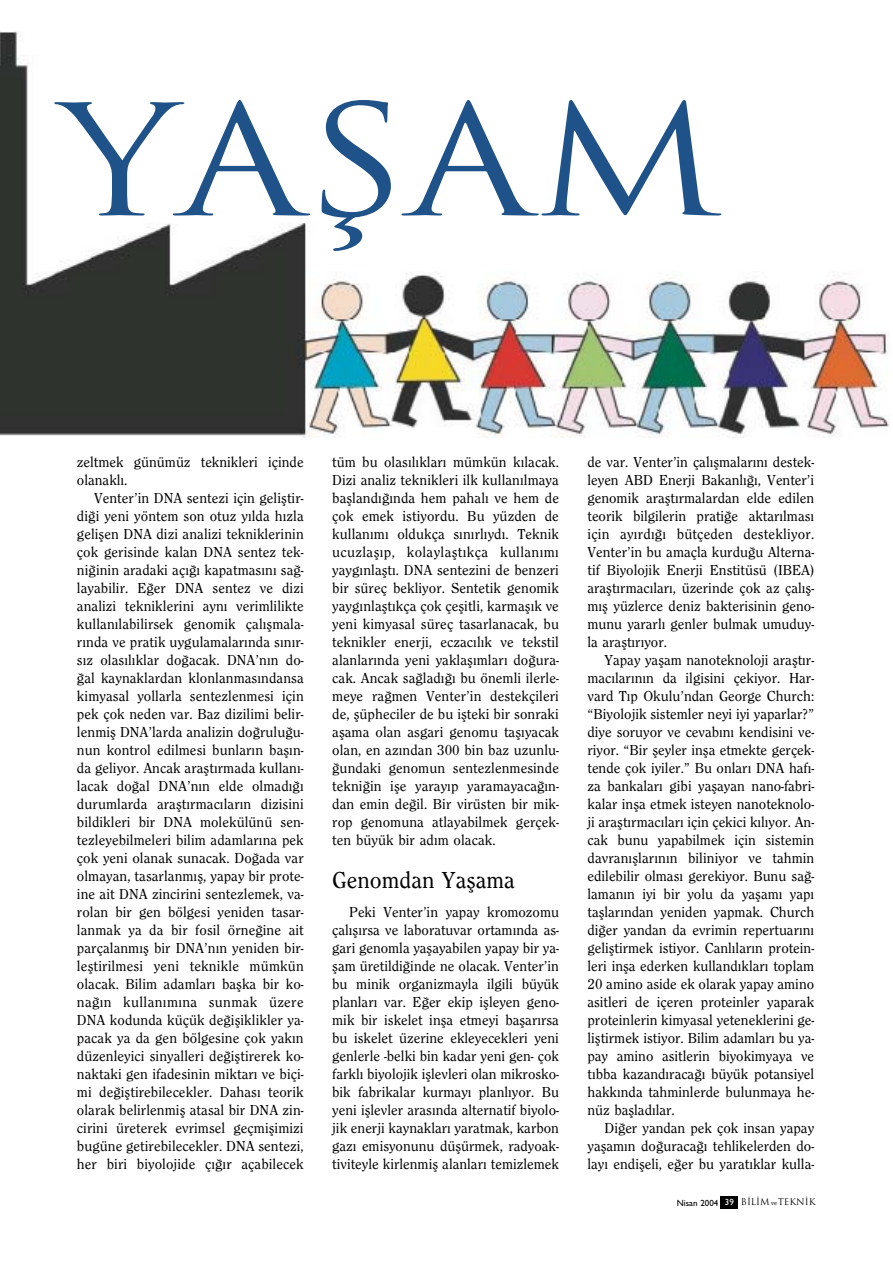
<style>
.page{position:relative;width:893px;height:1262px;background:#fff}
.page>*{position:absolute;margin:0;border:0;box-sizing:border-box;transform-origin:0 0}
.t1{font:150px "Trajan";color:#1f5288;scale:1.2 1}
.t2{font:500 24px "Clearface";color:#000}
.t3{font:500 15px/18px "Clearface";color:#000;text-align:justify}
.t4{font:9px "Trajan";color:#000}
.s1{font-family:"Gill Sans";font-weight:500}
.s2{font-family:"Gill Sans";font-weight:500;color:#fff}
.s3{font-family:"Bookman Old Style";font-size:6px}
</style>
<div class="page">
<div style="left:721px;top:1196px;width:17px;height:13px;background:#000"></div>
<img style="left:0;top:31px;width:889px;height:407px">
<h1 class="t1" style="left:60px;top:76px;width:553px">YAFLAM</h1>
<p class="t3" style="left:77px;top:454px;width:228px">zeltmek günümüz teknikleri içinde olanakl›.</p>
<p class="t3" style="left:77px;top:490px;width:228px;text-indent:17px">Venter’in DNA sentezi için gelifltir&shy;di¤i yeni yöntem son otuz y›lda h›zla geliflen DNA dizi analizi tekniklerinin çok gerisinde kalan DNA sentez tek&shy;ni¤inin aradaki aç›¤› kapatmas›n› sa¤- layabilir. E¤er DNA sentez ve dizi analizi tekniklerini ayn› verimlilikte kullan›labilirsek genomik çal›flmala&shy;r›nda ve pratik uygulamalar›nda s›n›r&shy;s›z olas›l›klar do¤acak. DNA’n›n do-¤al kaynaklardan klonlanmas›ndansa kimyasal yollarla sentezlenmesi için pek çok neden var. Baz dizilimi belir&shy;lenmifl DNA’larda analizin do¤rulu¤u&shy;nun kontrol edilmesi bunlar›n bafl›n&shy;da geliyor. Ancak araflt›rmada kullan›- lacak do¤al DNA’n›n elde olmad›¤› durumlarda araflt›rmac›lar›n dizisini bildikleri bir DNA molekülünü sen&shy;tezleyebilmeleri bilim adamlar›na pek çok yeni olanak sunacak. Do¤ada var olmayan, tasarlanm›fl, yapay bir prote&shy;ine ait DNA zincirini sentezlemek, va&shy;rolan bir gen bölgesi yeniden tasar&shy;lanmak ya da bir fosil örne¤ine ait parçalanm›fl bir DNA’n›n yeniden bir&shy;lefltirilmesi yeni teknikle mümkün olacak. Bilim adamlar› baflka bir ko&shy;na¤›n kullan›m›na sunmak üzere DNA kodunda küçük de¤ifliklikler ya&shy;pacak ya da gen bölgesine çok yak›n düzenleyici sinyalleri de¤ifltirerek ko&shy;naktaki gen ifadesinin miktar› ve biçi&shy;mi de¤ifltirebilecekler. Dahas› teorik olarak belirlenmifl atasal bir DNA zin&shy;cirini üreterek evrimsel geçmiflimizi bugüne getirebilecekler. DNA sentezi, her biri biyolojide ç›¤›r açabilecek</p>
<p class="t3" style="left:332px;top:454px;width:228px">tüm bu olas›l›klar› mümkün k›lacak.<br>Dizi analiz teknikleri ilk kullan›lmaya baflland›¤›nda hem pahal› ve hem de çok emek istiyordu. Bu yüzden de kullan›m› oldukça s›n›rl›yd›. Teknik ucuzlafl›p, kolaylaflt›kça kullan›m› yayg›nlaflt›. DNA sentezini de benzeri bir süreç bekliyor. Sentetik genomik yayg›nlaflt›kça çok çeflitli, karmafl›k ve yeni kimyasal süreç tasarlanacak, bu teknikler enerji, eczac›l›k ve tekstil alanlar›nda yeni yaklafl›mlar› do¤ura&shy;cak. Ancak sa¤lad›¤› bu önemli ilerle&shy;meye ra¤men Venter’in destekçileri de, flüpheciler de bu iflteki bir sonraki aflama olan asgari genomu tafl›yacak olan, en az›ndan 300 bin baz uzunlu-¤undaki genomun sentezlenmesinde tekni¤in ifle yaray›p yaramayaca¤›n&shy;dan emin de¤il. Bir virüsten bir mik&shy;rop genomuna atlayabilmek gerçek&shy;ten büyük bir ad›m olacak.</p>
<h2 class="t2" style="left:332px;top:871px;width:184px">Genomdan Yaflama</h2>
<p class="t3" style="left:332px;top:904px;width:228px;text-indent:17px">Peki Venter’in yapay kromozomu çal›fl›rsa ve laboratuvar ortam›nda as&shy;gari genomla yaflayabilen yapay bir ya&shy;flam üretildi¤inde ne olacak. Venter’in bu minik organizmayla ilgili büyük planlar› var. E¤er ekip iflleyen geno&shy;mik bir iskelet infla etmeyi baflar›rsa bu iskelet üzerine ekleyecekleri yeni genlerle -belki bin kadar yeni gen- çok farkl› biyolojik ifllevleri olan mikrosko&shy;bik fabrikalar kurmay› planl›yor. Bu yeni ifllevler aras›nda alternatif biyolo&shy;jik enerji kaynaklar› yaratmak, karbon gaz› emisyonunu düflürmek, radyoak&shy;tiviteyle kirlenmifl alanlar› temizlemek</p>
<p class="t3" style="left:587px;top:454px;width:228px">de var. Venter’in çal›flmalar›n› destek&shy;leyen ABD Enerji Bakanl›¤›, Venter’i genomik araflt›rmalardan elde edilen teorik bilgilerin prati¤e aktar›lmas› için ay›rd›¤› bütçeden destekliyor.<br>Venter’in bu amaçla kurdu¤u Alterna&shy;tif Biyolojik Enerji Enstitüsü (IBEA) araflt›rmac›lar›, üzerinde çok az çal›fl&shy;m›fl yüzlerce deniz bakterisinin geno&shy;munu yararl› genler bulmak umuduy&shy;la araflt›r›yor.</p>
<p class="t3" style="left:587px;top:652px;width:228px;text-indent:17px">Yapay yaflam nanoteknoloji araflt›r&shy;mac›lar›n›n da ilgisini çekiyor. Har&shy;vard T›p Okulu’ndan George Church: “Biyolojik sistemler neyi iyi yaparlar?” diye soruyor ve cevab›n› kendisini ve&shy;riyor. “Bir fleyler infla etmekte gerçek&shy;tende çok iyiler.” Bu onlar› DNA haf›- za bankalar› gibi yaflayan nano-fabri&shy;kalar infla etmek isteyen nanoteknolo&shy;ji araflt›rmac›lar› için çekici k›l›yor. An&shy;cak bunu yapabilmek için sistemin davran›fllar›n›n biliniyor ve tahmin edilebilir olmas› gerekiyor. Bunu sa¤- laman›n iyi bir yolu da yaflam› yap› tafllar›ndan yeniden yapmak. Church di¤er yandan da evrimin repertuar›n› gelifltirmek istiyor. Canl›lar›n protein&shy;leri infla ederken kulland›klar› toplam 20 amino aside ek olarak yapay amino asitleri de içeren proteinler yaparak proteinlerin kimyasal yeteneklerini ge&shy;lifltirmek istiyor. Bilim adamlar› bu ya&shy;pay amino asitlerin biyokimyaya ve t›bba kazand›raca¤› büyük potansiyel hakk›nda tahminlerde bulunmaya he&shy;nüz bafllad›lar.</p>
<p class="t3" style="left:587px;top:1120px;width:228px;text-indent:17px">Di¤er yandan pek çok insan yapay yaflam›n do¤uraca¤› tehlikelerden do&shy;lay› endifleli, e¤er bu yarat›klar kulla-</p>
<p class="t4" style="left:676px;top:1196px;width:140px"><span class="s1">Nisan 2004</span> <span class="s2">39</span> B‹L‹M <span class="s3">ve</span>TEKN‹K</p>
</div>
